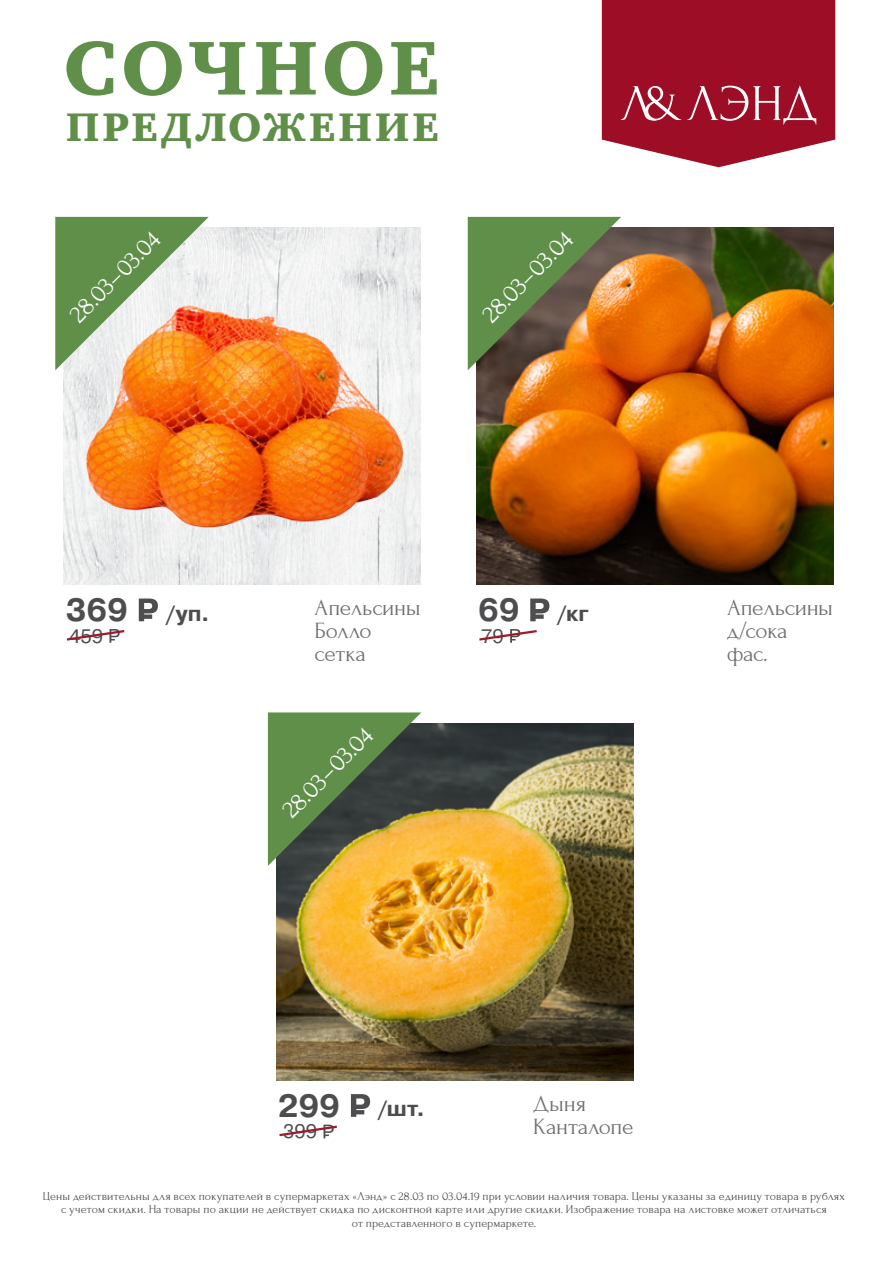
<style>
.page{position:relative;width:893px;height:1263px;background:#fff}
.page>*{position:absolute;margin:0;border:0;box-sizing:border-box;transform-origin:0 0}
.t1{font:78.15px "Charter Black C";letter-spacing:.05em;color:#5f8f49}
.t2{font:40.95px "Charter Black C";letter-spacing:.075em;color:#5f8f49}
.t3{font:25.5px "Forum";color:#fff}
.t4{font:23.25px/23px "Forum";letter-spacing:-.01em;color:#6d6e71}
.t5{font:700 22.05px "Pragmatica";color:#4d4d4f}
.t6{font:19.5px "Pragmatica";letter-spacing:-.005em;color:#4d4d4f}
.t7{font:12px/13.5px "Forum";letter-spacing:.005em;color:#4d4d4f;text-align:center}
.s1{font-size:32.1px}
</style>
<div class="page">
<svg style="left:602px;top:0;width:233px;height:167px;background:#a9293f"></svg>
<img style="left:64px;top:227px;width:357px;height:358px">
<img style="left:82px;top:293px;width:339px;height:249px">
<img style="left:476px;top:227px;width:357px;height:358px">
<img style="left:276px;top:723px;width:358px;height:357px">
<svg style="left:139px;top:598px;width:19px;height:23px"></svg>
<svg style="left:66px;top:629px;width:59px;height:14px"></svg>
<svg style="left:55px;top:217px;width:154px;height:153px"></svg>
<svg style="left:530px;top:598px;width:19px;height:23px"></svg>
<svg style="left:479px;top:629px;width:58px;height:14px"></svg>
<svg style="left:468px;top:217px;width:153px;height:153px;background:#7c7a43"></svg>
<svg style="left:351px;top:1094px;width:19px;height:23px"></svg>
<svg style="left:279px;top:1124px;width:58px;height:14px"></svg>
<svg style="left:268px;top:712px;width:153px;height:154px;background:#657845"></svg>
<h1 class="t1" style="left:63px;top:24px;width:377px">СОЧНОЕ</h1>
<h2 class="t2" style="left:66px;top:104px;width:374px">ПРЕДЛОЖЕНИЕ</h2>
<h3 class="t3" style="left:64px;top:308px;width:118px;rotate:-45deg">28.03–03.04</h3>
<h3 class="t3" style="left:477px;top:308px;width:118px;rotate:-45deg">28.03–03.04</h3>
<h3 class="t5" style="left:66px;top:599px;width:145px"><span class="s1">369</span> /уп.</h3>
<h3 class="t6" style="left:69px;top:624px;width:35px">459</h3>
<h3 class="t4" style="left:315px;top:596px;width:108px">Апельсины<br>Болло сетка</h3>
<h3 class="t3" style="left:277px;top:804px;width:118px;rotate:-45deg">28.03–03.04</h3>
<h3 class="t5" style="left:478px;top:599px;width:112px"><span class="s1">69</span> /кг</h3>
<h3 class="t6" style="left:481px;top:624px;width:24px">79</h3>
<h3 class="t4" style="left:727px;top:596px;width:108px">Апельсины д/сока фас.</h3>
<h3 class="t5" style="left:278px;top:1094px;width:149px"><span class="s1">299</span> /шт.</h3>
<h3 class="t6" style="left:283px;top:1119px;width:35px">399</h3>
<h3 class="t4" style="left:533px;top:1092px;width:102px">Дыня<br>Канталопе</h3>
<p class="t7" style="left:43px;top:1189px;width:804px">Цены действительны для всех покупателей в супермаркетах «Лэнд» с 28.03 по 03.04.19 при условии наличия товара. Цены указаны за единицу товара в рублях с учетом скидки. На товары по акции не действует скидка по дисконтной карте или другие скидки. Изображение товара на листовке может отличаться<br>от представленного в супермаркете.</p>
</div>
